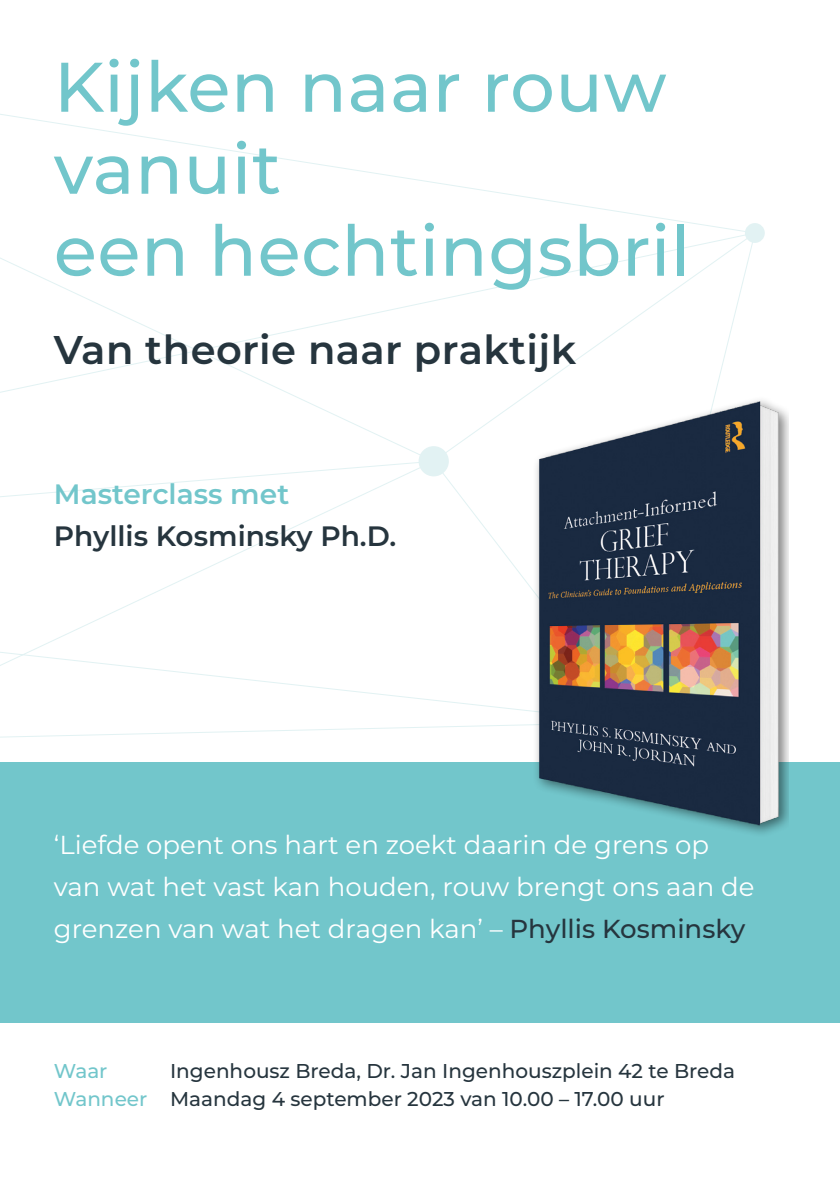
<style>
.page{position:relative;width:840px;height:1191px;background:#fff}
.page>*{position:absolute;margin:0;border:0;box-sizing:border-box;transform-origin:0 0}
.t1{font:500 70px/82px "Montserrat";letter-spacing:.01em;color:#72c6cb}
.t2{font:600 40px "Montserrat";letter-spacing:.01em;color:#26353e}
.t3{font:600 28px "Montserrat";color:#26353e}
.t4{font:600 28px "Montserrat";color:#72c6cb}
.t5{font:26px/42px "Montserrat";color:#fff}
.t6{font:500 20px/28px "Montserrat";color:#26353e}
.t7{font:500 20px "Montserrat";color:#72c6cb}
.s1{font-weight:500;color:#26353e}
.s2{color:#72c6cb}
</style>
<div class="page">
<svg style="left:0;top:114px;width:758px;height:624px"></svg>
<div style="left:0;top:762px;width:839px;height:261px;background:#72c6cb"></div>
<div style="left:418px;top:446px;width:30px;height:30px;background:#e2f2f3;border-radius:50%"></div>
<div style="left:744px;top:223px;width:20px;height:20px;background:#e2f2f3;border-radius:50%"></div>
<div style="left:532px;top:396px;width:256px;height:441px;background:#000;opacity:.5"></div>
<img style="left:532px;top:396px;width:254px;height:434px">
<h1 class="t1" style="left:54px;top:43px;width:638px">Kijken naar rouw vanuit<br>een hechtingsbril</h1>
<h2 class="t2" style="left:54px;top:321px;width:523px">Van theorie naar praktijk</h2>
<p class="t4" style="left:54px;top:474px;width:237px">Masterclass met</p>
<p class="t3" style="left:54px;top:516px;width:343px">Phyllis Kosminsky Ph.D.</p>
<p class="t5" style="left:54px;top:823px;width:701px">‘Liefde opent ons hart en zoekt daarin de grens op van wat het vast kan houden, rouw brengt ons aan de grenzen van wat het dragen kan’ – <span class="s1">Phyllis Kosminsky</span></p>
<p class="t6" style="left:54px;top:1056px;width:682px;text-indent:116px">Ingenhousz Breda, Dr. Jan Ingenhouszplein 42 te Breda<br><span class="s2">Wanneer</span> Maandag 4 september 2023 van 10.00 – 17.00 uur</p>
<p class="t7" style="left:54px;top:1057px;width:55px">Waar</p>
</div>
